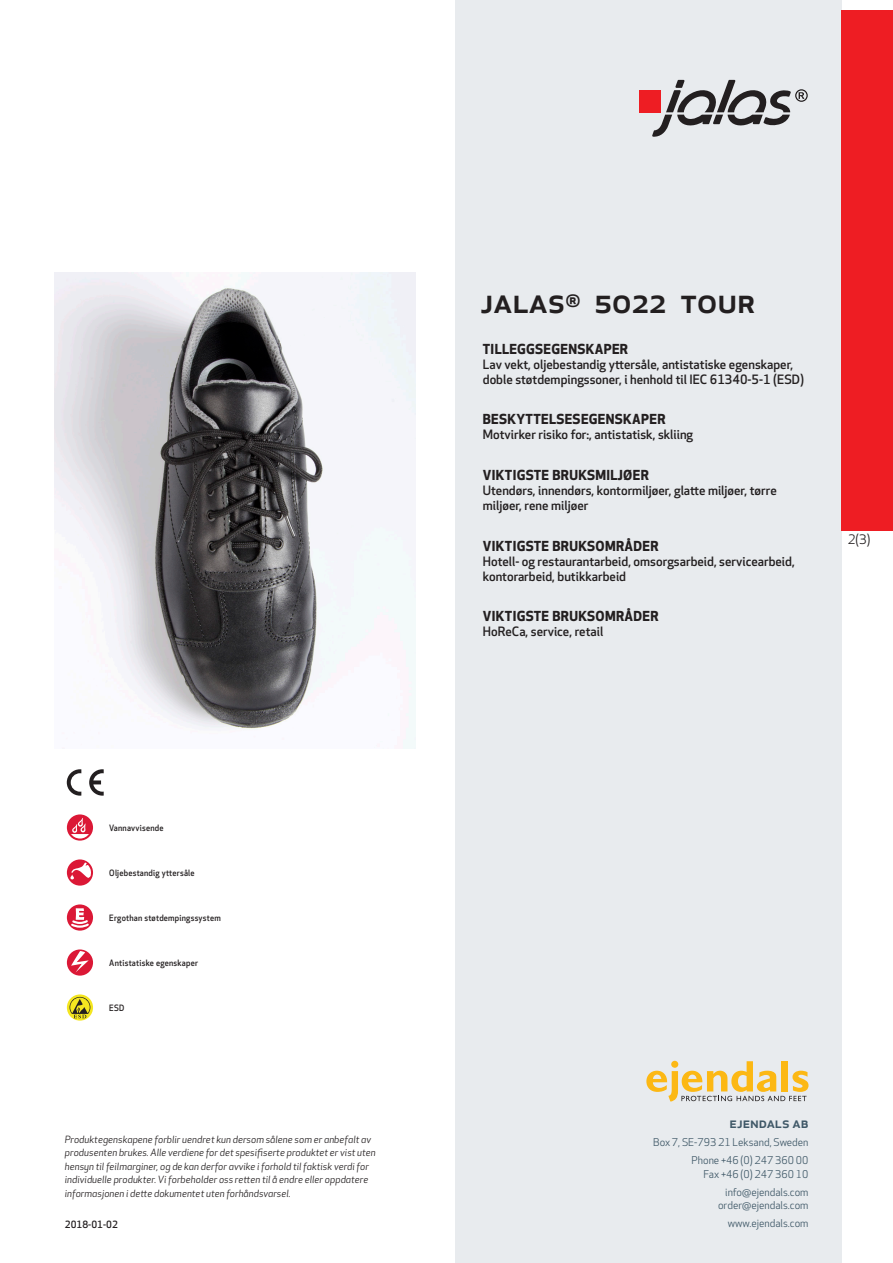
<style>
.page{position:relative;width:893px;height:1263px;background:#fff}
.page>*{position:absolute;margin:0;border:0;box-sizing:border-box;transform-origin:0 0}
.prodname{font:500 34.5px "Apex New";color:#231f20}
.t1{font:500 15px "Apex New";color:#405968}
.Funktion_body{font:700 13.5px "Apex New";letter-spacing:.025em;color:#231f20}
.t2{font:12.75px "Apex New";color:#231f20}
.Funktion_body-2{font:500 12.6px/15px "Apex New";color:#231f20}
.t3{font:10.5px/18px "Apex New";color:#405968;text-align:right}
.t4{font:italic 9.75px/13.5px "Apex New";letter-spacing:.005em;color:#231f20}
.Sidfot_datum{font:500 9.75px "Apex New";color:#231f20}
.Artikel{font:500 8.55px "Apex New";letter-spacing:.025em;color:#231f20;scale:.95 1}
</style>
<div class="page">
<div style="left:455px;top:0;width:387px;height:1263px;background:#e8ebee"></div>
<svg style="left:646px;top:1061px;width:162px;height:40px"></svg>
<div style="left:842px;top:11px;width:51px;height:520px;background:#ee1d23"></div>
<div style="left:639px;top:90px;width:22px;height:22px;background:#ee1d23"></div>
<svg style="left:652px;top:80px;width:156px;height:57px"></svg>
<svg style="left:67px;top:814px;width:26px;height:27px"></svg>
<svg style="left:71px;top:818px;width:18px;height:20px"></svg>
<svg style="left:67px;top:859px;width:26px;height:27px"></svg>
<svg style="left:70px;top:862px;width:21px;height:17px"></svg>
<svg style="left:67px;top:904px;width:26px;height:27px"></svg>
<svg style="left:69px;top:908px;width:22px;height:21px"></svg>
<svg style="left:67px;top:949px;width:26px;height:27px"></svg>
<svg style="left:71px;top:951px;width:18px;height:21px"></svg>
<svg style="left:67px;top:994px;width:26px;height:26px"></svg>
<svg style="left:70px;top:997px;width:20px;height:21px"></svg>
<svg style="left:89px;top:769px;width:15px;height:27px"></svg>
<svg style="left:67px;top:769px;width:14px;height:27px"></svg>
<img style="left:54px;top:272px;width:361px;height:476px">
<p class="Artikel" style="left:109px;top:822px;width:59px">Vannavvisende</p>
<p class="Artikel" style="left:109px;top:867px;width:91px">Oljebestandig yttersåle</p>
<p class="Artikel" style="left:109px;top:912px;width:119px">Ergothan støtdempingssystem</p>
<p class="Artikel" style="left:109px;top:957px;width:95px">Antistatiske egenskaper</p>
<p class="Artikel" style="left:109px;top:1002px;width:17px">ESD</p>
<p class="t4" style="left:65px;top:1132px;width:312px">Produktegenskapene forblir uendret kun dersom sålene som er anbefalt av produsenten brukes. Alle verdiene for det spesifiserte produktet er vist uten hensyn til feilmarginer, og de kan derfor avvike i forhold til faktisk verdi for individuelle produkter. Vi forbeholder oss retten til å endre eller oppdatere informasjonen i dette dokumentet uten forhåndsvarsel.</p>
<p class="Sidfot_datum" style="left:65px;top:1218px;width:54px">2018-01-02</p>
<p class="prodname" style="left:480px;top:277px;width:277px">JALAS<sup>®</sup> 5022 TOUR</p>
<p class="Funktion_body" style="left:483px;top:339px;width:147px">TILLEGGSEGENSKAPER</p>
<p class="Funktion_body-2" style="left:483px;top:356px;width:323px">Lav vekt, oljebestandig yttersåle, antistatiske egenskaper, doble støtdempingssoner, i henhold til IEC 61340-5-1 (ESD)</p>
<p class="Funktion_body" style="left:483px;top:410px;width:184px">BESKYTTELSESEGENSKAPER</p>
<p class="Funktion_body-2" style="left:483px;top:427px;width:212px">Motvirker risiko for:, antistatisk, skliing</p>
<p class="Funktion_body" style="left:483px;top:465px;width:167px">VIKTIGSTE BRUKSMILJØER</p>
<p class="Funktion_body-2" style="left:483px;top:483px;width:295px">Utendørs, innendørs, kontormiljøer, glatte miljøer, tørre miljøer, rene miljøer</p>
<p class="Funktion_body" style="left:483px;top:536px;width:177px">VIKTIGSTE BRUKSOMRÅDER</p>
<p class="Funktion_body-2" style="left:483px;top:553px;width:313px">Hotell- og restaurantarbeid, omsorgsarbeid, servicearbeid, kontorarbeid, butikkarbeid</p>
<p class="Funktion_body" style="left:483px;top:607px;width:177px">VIKTIGSTE BRUKSOMRÅDER</p>
<p class="Funktion_body-2" style="left:483px;top:624px;width:122px">HoReCa, service, retail</p>
<p class="t2" style="left:848px;top:531px;width:24px">2(3)</p>
<p class="t1" style="left:729px;top:1113px;width:80px">ejendals ab</p>
<p class="t3" style="left:653px;top:1133px;width:157px">Box 7, SE-793 21 Leksand, Sweden<br>Phone +46 (0) 247 360 00</p>
<p class="t3" style="left:703px;top:1165px;width:107px">Fax +46 (0) 247 360 10 info@ejendals.com</p>
<p class="t3" style="left:718px;top:1196px;width:92px">order@ejendals.com</p>
<p class="t3" style="left:728px;top:1215px;width:82px">www.ejendals.com</p>
</div>
